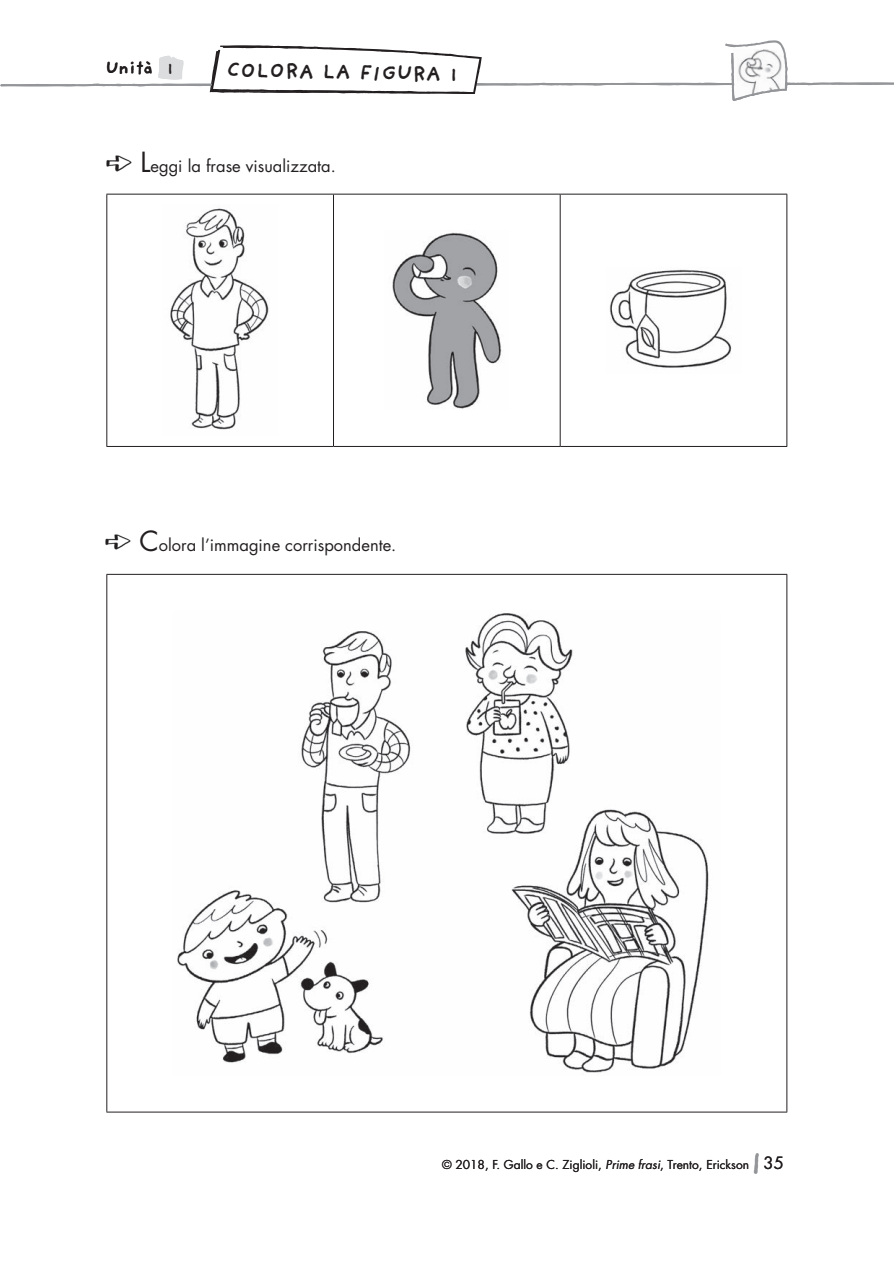
<style>
.page{position:relative;width:894px;height:1263px;background:#fff}
.page>*{position:absolute;margin:0;border:0;box-sizing:border-box;transform-origin:0 0}
.t1{font:700 21.75px "Providence Sans Pro";color:#231f20}
.t2{font:700 18px "Providence Sans Pro";color:#231f20}
.t3{font:16.5px "Futura Std";color:#231f20}
.t4{font:12px "Futura Std";color:#231f20}
.s1{font-size:27px}
.s2{font-style:italic}
.s3{font-family:"Providence Sans Pro";font-weight:700;font-size:27px;color:#939598}
</style>
<div class="page">
<svg style="left:0;top:40px;width:893px;height:61px"></svg>
<img style="left:106px;top:156px;width:26px;height:15px">
<hr style="left:333px;top:194px;width:1px;height:252px;background:#231f20">
<hr style="left:559px;top:194px;width:1px;height:252px;background:#231f20">
<hr style="left:106px;top:194px;width:227px;height:1px;background:#231f20">
<hr style="left:333px;top:194px;width:227px;height:1px;background:#231f20">
<hr style="left:560px;top:194px;width:227px;height:1px;background:#231f20">
<hr style="left:106px;top:194px;width:1px;height:252px;background:#231f20">
<hr style="left:786px;top:194px;width:1px;height:252px;background:#231f20">
<hr style="left:106px;top:446px;width:227px;height:1px;background:#231f20">
<hr style="left:333px;top:446px;width:227px;height:1px;background:#231f20">
<hr style="left:560px;top:446px;width:227px;height:1px;background:#231f20">
<img style="left:170px;top:208px;width:99px;height:222px">
<img style="left:392px;top:232px;width:110px;height:177px">
<img style="left:609px;top:269px;width:123px;height:99px">
<hr style="left:106px;top:574px;width:681px;height:1px;background:#231f20">
<hr style="left:106px;top:575px;width:1px;height:536px;background:#231f20">
<hr style="left:786px;top:575px;width:1px;height:536px;background:#231f20">
<hr style="left:106px;top:1111px;width:681px;height:1px;background:#231f20">
<img style="left:177px;top:613px;width:532px;height:460px">
<img style="left:105px;top:534px;width:26px;height:16px">
<p class="t2" style="left:106px;top:58px;width:69px">Unità 1</p>
<h1 class="t1" style="left:227px;top:57px;width:235px;rotate:1deg">CO LO RA LA FIGU RA 1</h1>
<p class="t3" style="left:140px;top:155px;width:197px"><span class="s1">L</span>eggi la frase visualizzata.</p>
<p class="t3" style="left:139px;top:534px;width:258px"><span class="s1">C</span>olora l’immagine corrispondente.</p>
<p class="t4" style="left:442px;top:1156px;width:308px">© 2018, F. Gallo e C. Ziglioli, <span class="s2">Prime frasi</span>, Trento, Erickson</p>
<p class="t3" style="left:752px;top:1152px;width:33px"><span class="s3">|</span> 35</p>
</div>
